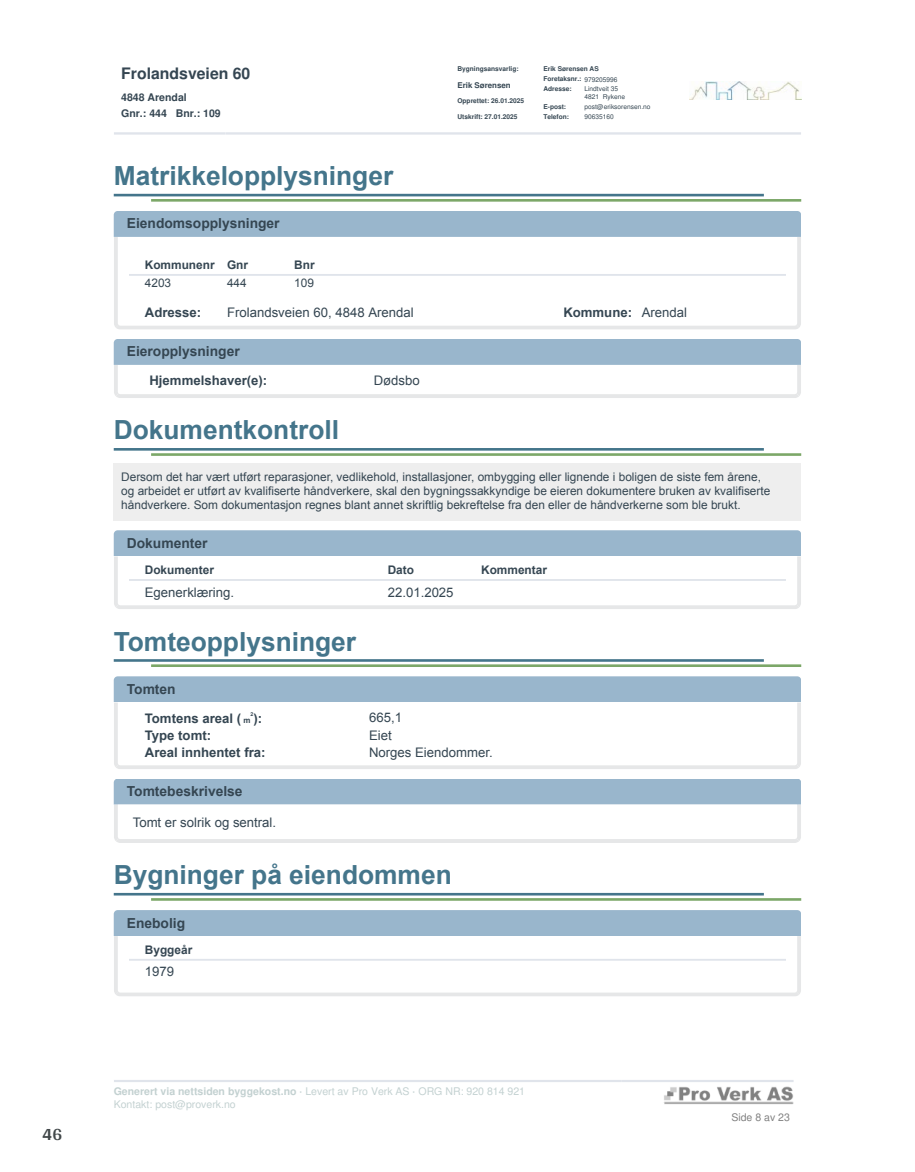
<style>
.page{position:relative;width:915px;height:1172px;background:#fff}
.page>*{position:absolute;margin:0;border:0;box-sizing:border-box;transform-origin:0 0}
.t1{font:700 26.4px "Arial";color:#44758b}
.t2{font:700 18px "Arya";color:#414749}
.t3{font:700 15.75px "Helvetica";color:#354652}
.t4{font:700 13.8px "Arial";color:#354652}
.t5{font:13.2px "Arial";color:#354652}
.t6{font:700 13.2px "Arial";color:#354652}
.t7{font:11.85px/14.2px "Arial";color:#354652}
.t8{font:700 11.85px "Arial";color:#354652}
.t9{font:10.5px/12.6px "Helvetica";color:#c3d1d1}
.t10{font:700 10.5px/16.4px "Helvetica";color:#354652}
.t11{font:10.5px "Helvetica";color:#808080}
.t12{font:700 7.95px "Helvetica";color:#354652}
.t13{font:700 6.6px/9.8px "Helvetica";color:#354652}
.t14{font:6.6px/7.9px "Helvetica";color:#354652}
.t15{font:700 5.25px "Arial";color:#354652}
.s1{font-weight:400}
.s2{font-size:7.95px}
.s3{font-weight:700}
</style>
<div class="page">
<hr style="left:114px;top:132px;width:687px;height:3px;background:#e8ebf0">
<img style="left:689px;top:81px;width:112px;height:18px">
<hr style="left:114px;top:194px;width:649px;height:2px;background:#44758b">
<hr style="left:151px;top:199px;width:650px;height:3px;background:#7ca768">
<svg style="left:114px;top:211px;width:687px;height:118px"></svg>
<hr style="left:129px;top:274px;width:656px;height:2px;background:#e0e4eb">
<svg style="left:114px;top:339px;width:687px;height:59px"></svg>
<hr style="left:114px;top:448px;width:649px;height:3px;background:#44758b">
<hr style="left:151px;top:453px;width:650px;height:3px;background:#7ca768">
<div style="left:114px;top:463px;width:687px;height:58px;background:#eee"></div>
<svg style="left:114px;top:530px;width:687px;height:79px"></svg>
<hr style="left:129px;top:579px;width:656px;height:2px;background:#e0e4eb">
<hr style="left:114px;top:659px;width:649px;height:3px;background:#44758b">
<hr style="left:151px;top:664px;width:650px;height:3px;background:#7ca768">
<svg style="left:114px;top:676px;width:687px;height:93px"></svg>
<svg style="left:114px;top:779px;width:687px;height:64px"></svg>
<hr style="left:114px;top:893px;width:649px;height:2px;background:#44758b">
<hr style="left:151px;top:898px;width:650px;height:3px;background:#7ca768">
<svg style="left:114px;top:910px;width:687px;height:86px"></svg>
<hr style="left:129px;top:959px;width:656px;height:2px;background:#e0e4eb">
<svg style="left:114px;top:1080px;width:679px;height:2px"></svg>
<img style="left:664px;top:1086px;width:129px;height:19px">
<h2 class="t2" style="left:43px;top:1123px;width:21px">46</h2>
<h3 class="t3" style="left:121px;top:67px;width:131px">Frolandsveien 60</h3>
<p class="t10" style="left:121px;top:90px;width:101px">4848 Arendal<br>Gnr.: 444 Bnr.: 109</p>
<p class="t13" style="left:457px;top:65px;width:63px">Bygningsansvarlig:</p>
<p class="t12" style="left:457px;top:82px;width:55px">Erik Sørensen</p>
<p class="t13" style="left:457px;top:97px;width:68px">Opprettet: 26.01.2025</p>
<p class="t13" style="left:457px;top:112px;width:62px">Utskrift: 27.01.2025</p>
<p class="t13" style="left:543px;top:65px;width:76px">Erik Sørensen AS<br>Foretaksnr.: <span class="s1">979205996</span></p>
<p class="t13" style="left:543px;top:85px;width:30px">Adresse:</p>
<p class="t14" style="left:584px;top:86px;width:42px">Lindtveit 35<br>4821 Rykene</p>
<p class="t13" style="left:543px;top:102px;width:24px">E-post:</p>
<p class="t14" style="left:584px;top:103px;width:67px">post@eriksorensen.no</p>
<p class="t13" style="left:543px;top:112px;width:27px">Telefon:</p>
<p class="t14" style="left:584px;top:113px;width:31px">90635160</p>
<h1 class="t1" style="left:114px;top:158px;width:281px">Matrikkelopplysninger</h1>
<p class="t4" style="left:127px;top:214px;width:154px">Eiendomsopplysninger</p>
<p class="t8" style="left:145px;top:257px;width:105px">Kommunenr Gnr</p>
<p class="t8" style="left:294px;top:257px;width:22px">Bnr</p>
<p class="t7" style="left:145px;top:275px;width:28px">4203</p>
<p class="t7" style="left:227px;top:275px;width:21px">444</p>
<p class="t7" style="left:294px;top:275px;width:21px">109</p>
<p class="t6" style="left:145px;top:303px;width:58px">Adresse:</p>
<p class="t5" style="left:227px;top:303px;width:188px">Frolandsveien 60, 4848 Arendal</p>
<p class="t6" style="left:563px;top:303px;width:125px">Kommune: <span class="s1">Arendal</span></p>
<p class="t4" style="left:127px;top:342px;width:114px">Eieropplysninger</p>
<p class="t6" style="left:149px;top:371px;width:119px">Hjemmelshaver(e):</p>
<p class="t5" style="left:373px;top:371px;width:48px">Dødsbo</p>
<h1 class="t1" style="left:114px;top:412px;width:227px">Dokumentkontroll</h1>
<p class="t7" style="left:121px;top:470px;width:650px">Dersom det har vært utført reparasjoner, vedlikehold, installasjoner, ombygging eller lignende i boligen de siste fem årene, og arbeidet er utført av kvalifiserte håndverkere, skal den bygningssakkyndige be eieren dokumentere bruken av kvalifiserte håndverkere. Som dokumentasjon regnes blant annet skriftlig bekreftelse fra den eller de håndverkerne som ble brukt.</p>
<p class="t4" style="left:127px;top:533px;width:82px">Dokumenter</p>
<p class="t8" style="left:145px;top:562px;width:71px">Dokumenter</p>
<p class="t8" style="left:387px;top:562px;width:28px">Dato</p>
<p class="t8" style="left:481px;top:562px;width:67px">Kommentar</p>
<p class="t5" style="left:145px;top:583px;width:91px">Egenerklæring.</p>
<p class="t5" style="left:387px;top:583px;width:67px">22.01.2025</p>
<h1 class="t1" style="left:114px;top:623px;width:244px">Tomteopplysninger</h1>
<p class="t4" style="left:127px;top:679px;width:50px">Tomten</p>
<p class="t6" style="left:145px;top:709px;width:119px">Tomtens areal ( <span class="s2">m</span> ):</p>
<p class="t15" style="left:250px;top:710px;width:4px">2</p>
<p class="t5" style="left:369px;top:708px;width:34px">665,1</p>
<p class="t6" style="left:145px;top:726px;width:68px">Type tomt:</p>
<p class="t5" style="left:369px;top:726px;width:24px">Eiet</p>
<p class="t6" style="left:145px;top:743px;width:122px">Areal innhentet fra:</p>
<p class="t5" style="left:369px;top:743px;width:125px">Norges Eiendommer.</p>
<p class="t4" style="left:127px;top:782px;width:117px">Tomtebeskrivelse</p>
<p class="t5" style="left:133px;top:813px;width:145px">Tomt er solrik og sentral.</p>
<h1 class="t1" style="left:114px;top:857px;width:339px">Bygninger på eiendommen</h1>
<p class="t4" style="left:127px;top:913px;width:60px">Enebolig</p>
<p class="t8" style="left:145px;top:942px;width:49px">Byggeår</p>
<p class="t5" style="left:145px;top:963px;width:31px">1979</p>
<p class="t9" style="left:114px;top:1086px;width:413px"><span class="s3">Generert via nettsiden byggekost.no ·</span> Levert av Pro Verk AS <span class="s3">·</span> ORG NR: 920 814 921<br>Kontakt: post@proverk.no</p>
<p class="t11" style="left:731px;top:1113px;width:60px">Side 8 av 23</p>
</div>
